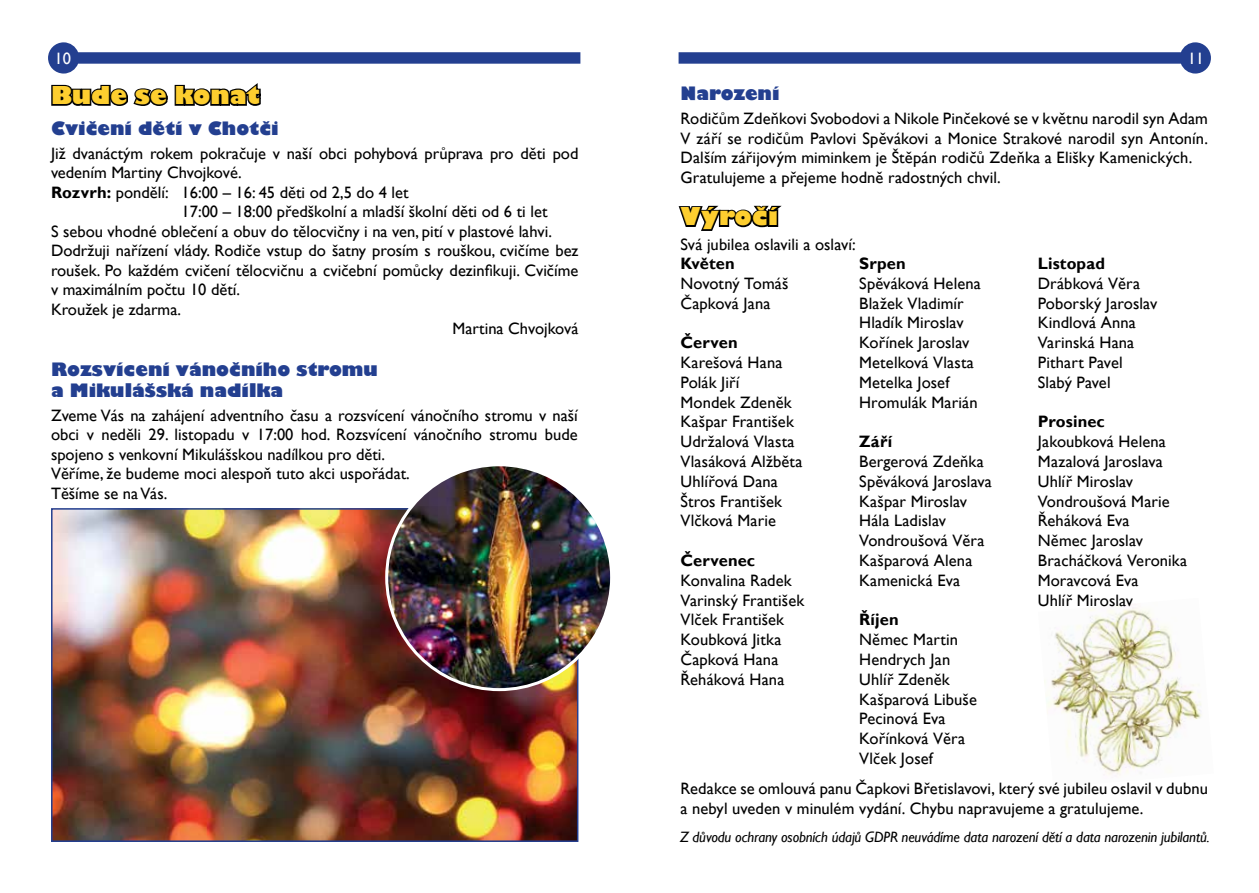
<style>
.page{position:relative;width:1259px;height:893px;background:#fff}
.page>*{position:absolute;margin:0;border:0;box-sizing:border-box;transform-origin:0 0}
.t1{font:800 24px "Gill Sans";color:#fdce2f}
.t2{font:800 18px/21.6px "Gill Sans";color:#233f90}
.t3{font:16.5px/19.8px "Gill Sans";color:#000}
.t4{font:700 16.5px "Gill Sans";letter-spacing:.01em;color:#000}
.t5{font:16.5px "Gill Sans";color:#fff}
.t6{font:italic 15px "Gill Sans";letter-spacing:-.01em;color:#000}
.s1{font-weight:700}
</style>
<div class="page">
<svg style="left:678px;top:42px;width:533px;height:32px"></svg>
<svg style="left:48px;top:42px;width:532px;height:32px"></svg>
<img style="left:1044px;top:605px;width:158px;height:170px">
<svg style="left:51px;top:83px;width:210px;height:23px"></svg>
<svg style="left:678px;top:205px;width:104px;height:26px"></svg>
<img style="left:54px;top:511px;width:521px;height:328px">
<div style="left:51px;top:508px;width:527px;height:334px;border:2px solid #233f90"></div>
<img style="left:387px;top:465px;width:224px;height:225px;border-radius:112px">
<p class="t5" style="left:55px;top:49px;width:18px">10</p>
<p class="t5" style="left:1187px;top:49px;width:18px">11</p>
<h1 class="t1" style="left:51px;top:80px;width:210px">Bude se konat</h1>
<p class="t2" style="left:51px;top:119px;width:229px">Cvičení dětí v Chotči</p>
<p class="t3" style="left:51px;top:143px;width:529px">Již dvanáctým rokem pokračuje v naší obci pohybová průprava pro děti pod</p>
<p class="t3" style="left:51px;top:163px;width:192px">vedením Martiny Chvojkové.</p>
<p class="t3" style="left:51px;top:183px;width:359px"><span class="s1">Rozvrh:</span> pondělí: 16:00 – 16: 45 děti od 2,5 do 4 let</p>
<p class="t3" style="left:182px;top:202px;width:367px">17:00 – 18:00 předškolní a mladší školní děti od 6 ti let</p>
<p class="t3" style="left:51px;top:222px;width:502px">S sebou vhodné oblečení a obuv do tělocvičny i na ven, pití v plastové lahvi.</p>
<p class="t3" style="left:51px;top:241px;width:529px">Dodržuji nařízení vlády. Rodiče vstup do šatny prosím s rouškou, cvičíme bez</p>
<p class="t3" style="left:51px;top:261px;width:529px">roušek. Po každém cvičení tělocvičnu a cvičební pomůcky dezinfikuji. Cvičíme</p>
<p class="t3" style="left:51px;top:280px;width:191px">v maximálním počtu 10 dětí.</p>
<p class="t3" style="left:51px;top:300px;width:131px">Kroužek je zdarma.</p>
<p class="t3" style="left:452px;top:319px;width:127px">Martina Chvojková</p>
<p class="t2" style="left:51px;top:359px;width:328px">Rozsvícení vánočního stromu a Mikulášská nadílka</p>
<p class="t3" style="left:51px;top:406px;width:528px">Zveme Vás na zahájení adventního času a rozsvícení vánočního stromu v naší obci v neděli 29. listopadu v 17:00 hod. Rozsvícení vánočního stromu bude spojeno s venkovní Mikulášskou nadílkou pro děti.<br>Věříme, že budeme moci alespoň tuto akci uspořádat.<br>Těšíme se na Vás.</p>
<p class="t2" style="left:680px;top:84px;width:101px">Narození</p>
<p class="t3" style="left:680px;top:109px;width:529px">Rodičům Zdeňkovi Svobodovi a Nikole Pinčekové se v květnu narodil syn Adam V září se rodičům Pavlovi Spěvákovi a Monice Strakové narodil syn Antonín.<br>Dalším zářijovým miminkem je Štěpán rodičů Zdeňka a Elišky Kamenických.<br>Gratulujeme a přejeme hodně radostných chvil.</p>
<h1 class="t1" style="left:680px;top:202px;width:99px">Výročí</h1>
<p class="t3" style="left:680px;top:234px;width:177px">Svá jubilea oslavili a oslaví:</p>
<p class="t4" style="left:680px;top:254px;width:56px">Květen</p>
<p class="t3" style="left:680px;top:274px;width:110px">Novotný Tomáš<br>Čapková Jana</p>
<p class="t4" style="left:680px;top:333px;width:59px">Červen</p>
<p class="t3" style="left:680px;top:353px;width:124px">Karešová Hana<br>Polák Jiří<br>Mondek Zdeněk<br>Kašpar František<br>Udržalová Vlasta<br>Vlasáková Alžběta<br>Uhlířová Dana<br>Štros František<br>Vlčková Marie</p>
<p class="t4" style="left:680px;top:551px;width:76px">Červenec</p>
<p class="t3" style="left:680px;top:571px;width:125px">Konvalina Radek<br>Varinský František<br>Vlček František<br>Koubková Jitka<br>Čapková Hana<br>Řeháková Hana</p>
<p class="t4" style="left:859px;top:254px;width:48px">Srpen</p>
<p class="t3" style="left:859px;top:274px;width:123px">Spěváková Helena<br>Blažek Vladimír<br>Hladík Miroslav<br>Kořínek Jaroslav<br>Metelková Vlasta<br>Metelka Josef<br>Hromulák Marián</p>
<p class="t4" style="left:859px;top:432px;width:34px">Září</p>
<p class="t3" style="left:859px;top:452px;width:134px">Bergerová Zdeňka<br>Spěváková Jaroslava<br>Kašpar Miroslav<br>Hála Ladislav<br>Vondroušová Věra<br>Kašparová Alena<br>Kamenická Eva</p>
<p class="t4" style="left:859px;top:610px;width:41px">Říjen</p>
<p class="t3" style="left:859px;top:630px;width:119px">Němec Martin<br>Hendrych Jan<br>Uhlíř Zdeněk<br>Kašparová Libuše<br>Pecinová Eva<br>Kořínková Věra<br>Vlček Josef</p>
<p class="t4" style="left:1037px;top:254px;width:69px">Listopad</p>
<p class="t3" style="left:1037px;top:274px;width:121px">Drábková Věra<br>Poborský Jaroslav<br>Kindlová Anna<br>Varinská Hana<br>Pithart Pavel<br>Slabý Pavel</p>
<p class="t4" style="left:1037px;top:412px;width:68px">Prosinec</p>
<p class="t3" style="left:1037px;top:432px;width:151px">Jakoubková Helena<br>Mazalová Jaroslava<br>Uhlíř Miroslav<br>Vondroušová Marie<br>Řeháková Eva<br>Němec Jaroslav<br>Bracháčková Veronika<br>Moravcová Eva<br>Uhlíř Miroslav</p>
<p class="t3" style="left:680px;top:778px;width:529px">Redakce se omlouvá panu Čapkovi Břetislavovi, který své jubileu oslavil v dubnu a nebyl uveden v minulém vydání. Chybu napravujeme a gratulujeme.</p>
<p class="t6" style="left:680px;top:828px;width:531px">Z důvodu ochrany osobních údajů GDPR neuvádíme data narození dětí a data narozenin jubilantů.</p>
</div>
